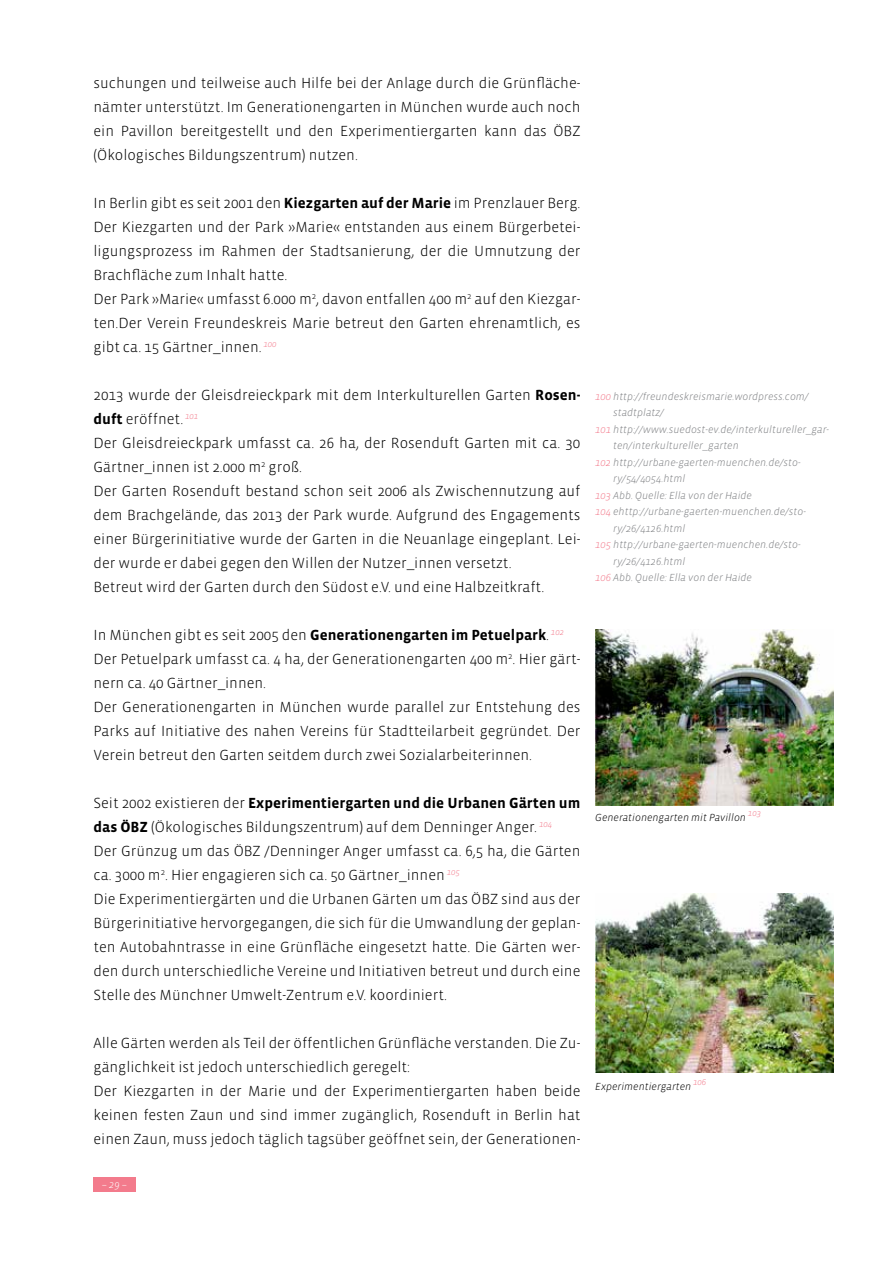
<style>
.page{position:relative;width:893px;height:1263px;background:#fff}
.page>*{position:absolute;margin:0;border:0;box-sizing:border-box;transform-origin:0 0}
.t1{font:300 15px/24px "Vista Sans OT";color:#000}
.t2{font:italic 300 10.5px "Vista Sans OT";color:#808285}
.t3{font:italic 300 10.5px "Vista Sans OT";color:#000}
.t4{font:italic 300 10.5px "Vista Sans OT";color:#fff}
.t5{font:italic 300 8.7px "Vista Sans OT";color:#f37b8c}
.s1{font-weight:700}
.s2{color:#f37b8c}
</style>
<div class="page">
<div style="left:93px;top:1177px;width:43px;height:15px;background:#f37b8c"></div>
<img style="left:595px;top:630px;width:238px;height:175px">
<img style="left:595px;top:894px;width:238px;height:178px">
<p class="t1" style="left:94px;top:71px;width:488px;text-align:justify">suchungen und teilweise auch Hilfe bei der Anlage durch die Grünfläche&shy;nämter unterstützt. Im Generationengarten in München wurde auch noch ein Pavillon bereitgestellt und den Experimentiergarten kann das ÖBZ (Ökologisches Bildungszentrum) nutzen.</p>
<p class="t1" style="left:94px;top:191px;width:488px">In Berlin gibt es seit 2001 den <span class="s1">Kiezgarten auf der Marie</span> im Prenzlauer Berg.<br>Der Kiezgarten und der Park »Marie« entstanden aus einem Bürgerbetei&shy;ligungsprozess im Rahmen der Stadtsanierung, der die Umnutzung der Brachfläche zum Inhalt hatte.<br>Der Park »Marie« umfasst 6.000 m<sup>2</sup>, davon entfallen 400 m<sup>2</sup> auf den Kiezgar&shy;ten.Der Verein Freundeskreis Marie betreut den Garten ehrenamtlich, es gibt ca. 15 Gärtner_innen. <sup>100</sup></p>
<p class="t1" style="left:94px;top:383px;width:488px">2013 wurde der Gleisdreieckpark mit dem Interkulturellen Garten <span class="s1">Rosen&shy;duft</span> eröffnet. <sup>101<br></sup>Der Gleisdreieckpark umfasst ca. 26 ha, der Rosenduft Garten mit ca. 30<br>Gärtner_innen ist 2.000 m<sup>2</sup> groß.<br>Der Garten Rosenduft bestand schon seit 2006 als Zwischennutzung auf dem Brachgelände, das 2013 der Park wurde. Aufgrund des Engagements einer Bürgerinitiative wurde der Garten in die Neuanlage eingeplant. Lei&shy;der wurde er dabei gegen den Willen der Nutzer_innen versetzt.<br>Betreut wird der Garten durch den Südost e.V. und eine Halbzeitkraft.</p>
<p class="t1" style="left:94px;top:623px;width:488px">In München gibt es seit 2005 den <span class="s1">Generationengarten im Petuelpark</span>. <sup>102<br></sup>Der Petuelpark umfasst ca. 4 ha, der Generationengarten 400 m<sup>2</sup>. Hier gärt&shy;nern ca. 40 Gärtner_innen.<br>Der Generationengarten in München wurde parallel zur Entstehung des Parks auf Initiative des nahen Vereins für Stadtteilarbeit gegründet. Der Verein betreut den Garten seitdem durch zwei Sozialarbeiterinnen.</p>
<p class="t1" style="left:94px;top:791px;width:488px">Seit 2002 existieren der <span class="s1">Experimentiergarten und die Urbanen Gärten um das ÖBZ</span> (Ökologisches Bildungszentrum) auf dem Denninger Anger. <sup>104<br></sup>Der Grünzug um das ÖBZ /Denninger Anger umfasst ca. 6,5 ha, die Gärten ca. 3000 m<sup>2</sup>. Hier engagieren sich ca. 50 Gärtner_innen <sup>105<br></sup>Die Experimentiergärten und die Urbanen Gärten um das ÖBZ sind aus der Bürgerinitiative hervorgegangen, die sich für die Umwandlung der geplan&shy;ten Autobahntrasse in eine Grünfläche eingesetzt hatte. Die Gärten wer&shy;den durch unterschiedliche Vereine und Initiativen betreut und durch eine Stelle des Münchner Umwelt-Zentrum e.V. koordiniert.</p>
<p class="t1" style="left:94px;top:1031px;width:488px">Alle Gärten werden als Teil der öffentlichen Grünfläche verstanden. Die Zu&shy;gänglichkeit ist jedoch unterschiedlich geregelt:<br>Der Kiezgarten in der Marie und der Experimentiergarten haben beide keinen festen Zaun und sind immer zugänglich, Rosenduft in Berlin hat einen Zaun, muss jedoch täglich tagsüber geöffnet sein, der Generationen-</p>
<p class="t4" style="left:102px;top:1178px;width:27px">– 29 –</p>
<p class="t2" style="left:595px;top:391px;width:215px"><span class="s2">100</span> http://freundeskreismarie.wordpress.com/</p>
<p class="t2" style="left:613px;top:407px;width:52px">stadtplatz/</p>
<p class="t2" style="left:595px;top:424px;width:235px"><span class="s2">101</span> http://www.suedost-ev.de/interkultureller_gar-</p>
<p class="t2" style="left:613px;top:440px;width:127px">ten/interkultureller_garten</p>
<p class="t2" style="left:595px;top:457px;width:207px"><span class="s2">102</span> http://urbane-gaerten-muenchen.de/sto-</p>
<p class="t2" style="left:613px;top:473px;width:74px">ry/54/4054.html</p>
<p class="t2" style="left:595px;top:490px;width:158px"><span class="s2">103</span> Abb. Quelle: Ella von der Haide</p>
<p class="t2" style="left:595px;top:506px;width:212px"><span class="s2">104</span> ehttp://urbane-gaerten-muenchen.de/sto-</p>
<p class="t2" style="left:613px;top:523px;width:74px">ry/26/4126.html</p>
<p class="t2" style="left:595px;top:539px;width:207px"><span class="s2">105</span> http://urbane-gaerten-muenchen.de/sto-</p>
<p class="t2" style="left:613px;top:556px;width:74px">ry/26/4126.html</p>
<p class="t2" style="left:595px;top:572px;width:158px"><span class="s2">106</span> Abb. Quelle: Ella von der Haide</p>
<p class="t3" style="left:595px;top:812px;width:152px">Generationengarten mit Pavillon</p>
<p class="t5" style="left:748px;top:808px;width:15px">103</p>
<p class="t5" style="left:693px;top:1077px;width:15px">106</p>
<p class="t3" style="left:595px;top:1081px;width:97px">Experimentiergarten</p>
</div>
